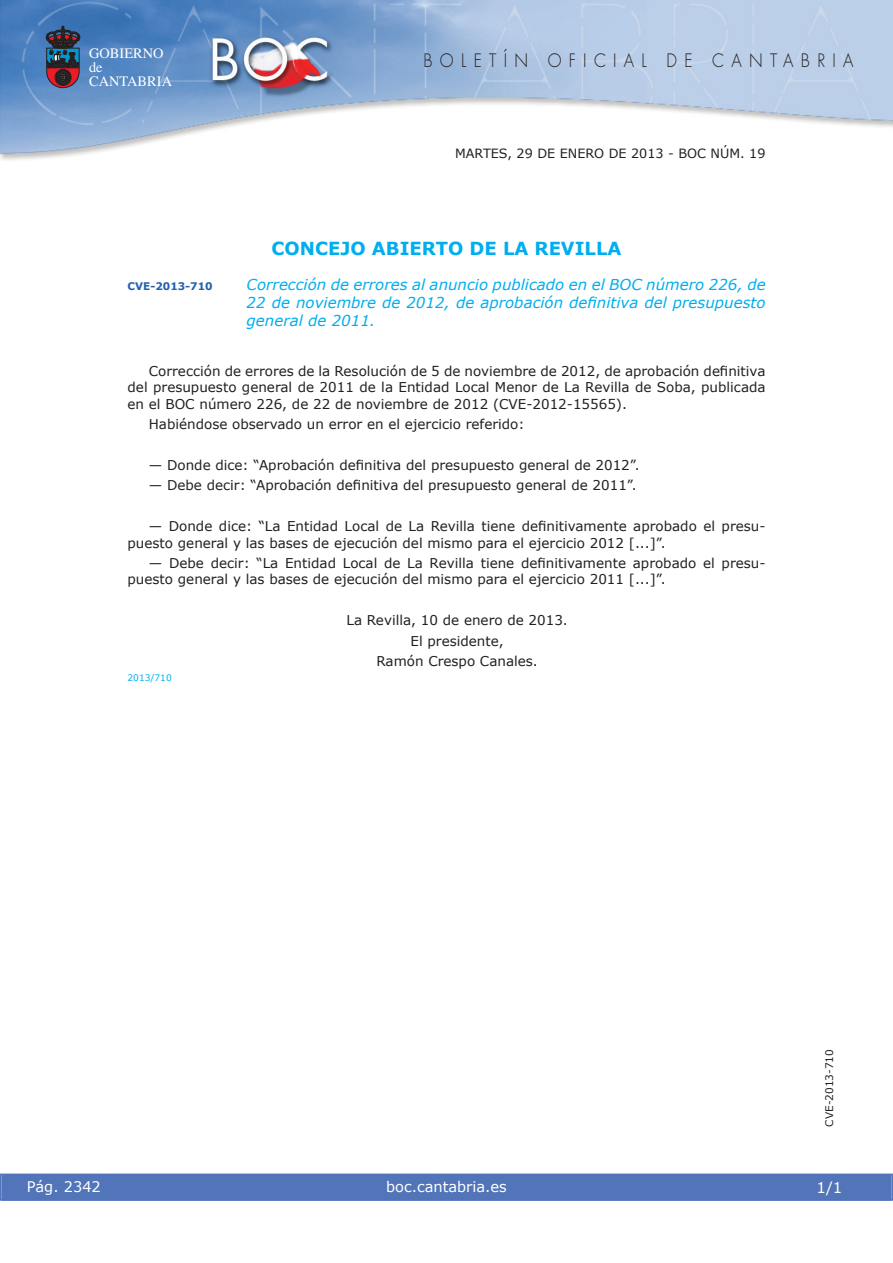
<style>
.page{position:relative;width:893px;height:1263px;background:#fff}
.page>*{position:absolute;margin:0;border:0;box-sizing:border-box;transform-origin:0 0}
.t1{font:300 18px "Futura";letter-spacing:.45em;color:#231f20;scale:.9 1}
.t2{font:700 18px "Verdana";color:#00aeef}
.t3{font:italic 15px/18px "Verdana";color:#00aeef;text-align:justify}
.t4{font:15px "Verdana";color:#fff}
.t5{font:14.55px "Verdana";color:#fff}
.t6{font:14.4px/14.1px "Times";color:#fff}
.t7{font:13.5px/16.2px "Verdana";color:#231f20}
.t8{font:12.75px "Verdana";color:#231f20}
.t9{font:10.5px "Verdana";color:#231f20}
.t10{font:700 10.5px "Verdana";color:#2561ad}
.t11{font:9px "Verdana";color:#00aeef}
</style>
<div class="page">
<img style="left:0;top:0;width:893px;height:161px">
<svg style="left:46px;top:26px;width:34px;height:62px;background:#464054"></svg>
<div style="left:1px;top:1174px;width:890px;height:27px;background:#5175b8"></div>
<div style="left:0;top:1174px;width:893px;height:27px;border:1px solid #5175b8"></div>
<p class="t6" style="left:89px;top:47px;width:85px">GOBIERNO de<br>CANTABRIA</p>
<h1 class="t1" style="left:423px;top:52px;width:479px">BOLETÍN OFICIAL DE CANTABRIA</h1>
<p class="t8" style="left:455px;top:145px;width:312px">MARTES, 29 DE ENERO DE 2013 - BOC NÚM. 19</p>
<h1 class="t2" style="left:272px;top:237px;width:351px">CONCEJO ABIERTO DE LA REVILLA</h1>
<p class="t10" style="left:128px;top:279px;width:87px">CVE-2013-710</p>
<p class="t3" style="left:247px;top:275px;width:520px">Corrección de errores al anuncio publicado en el BOC número 226, de 22 de noviembre de 2012, de aprobación definitiva del presupuesto general de 2011.</p>
<p class="t7" style="left:128px;top:363px;width:639px;text-align:justify;text-indent:21px">Corrección de errores de la Resolución de 5 de noviembre de 2012, de aprobación definitiva del presupuesto general de 2011 de la Entidad Local Menor de La Revilla de Soba, publicada en el BOC número 226, de 22 de noviembre de 2012 (CVE-2012-15565).</p>
<p class="t7" style="left:149px;top:416px;width:377px">Habiéndose observado un error en el ejercicio referido:</p>
<p class="t7" style="left:149px;top:456px;width:492px">— Donde dice: “Aprobación definitiva del presupuesto general de 2012”.</p>
<p class="t7" style="left:149px;top:477px;width:489px">— Debe decir: “Aprobación definitiva del presupuesto general de 2011”.</p>
<p class="t7" style="left:128px;top:518px;width:639px;text-indent:21px">— Donde dice: “La Entidad Local de La Revilla tiene definitivamente aprobado el presu&shy;puesto general y las bases de ejecución del mismo para el ejercicio 2012 [...]”.</p>
<p class="t7" style="left:128px;top:554px;width:639px;text-indent:21px">— Debe decir: “La Entidad Local de La Revilla tiene definitivamente aprobado el presu&shy;puesto general y las bases de ejecución del mismo para el ejercicio 2011 [...]”.</p>
<p class="t7" style="left:346px;top:609px;width:223px;line-height:20.4px;text-align:center">La Revilla, 10 de enero de 2013.<br>El presidente,<br>Ramón Crespo Canales.</p>
<p class="t11" style="left:128px;top:672px;width:46px">2013/710</p>
<p class="t9" style="left:823px;top:1127px;width:79px;rotate:-90deg">CVE-2013-710</p>
<p class="t5" style="left:27px;top:1177px;width:76px">Pág. 2342</p>
<p class="t5" style="left:386px;top:1178px;width:122px">boc.cantabria.es</p>
<p class="t4" style="left:816px;top:1178px;width:27px">1/1</p>
</div>
